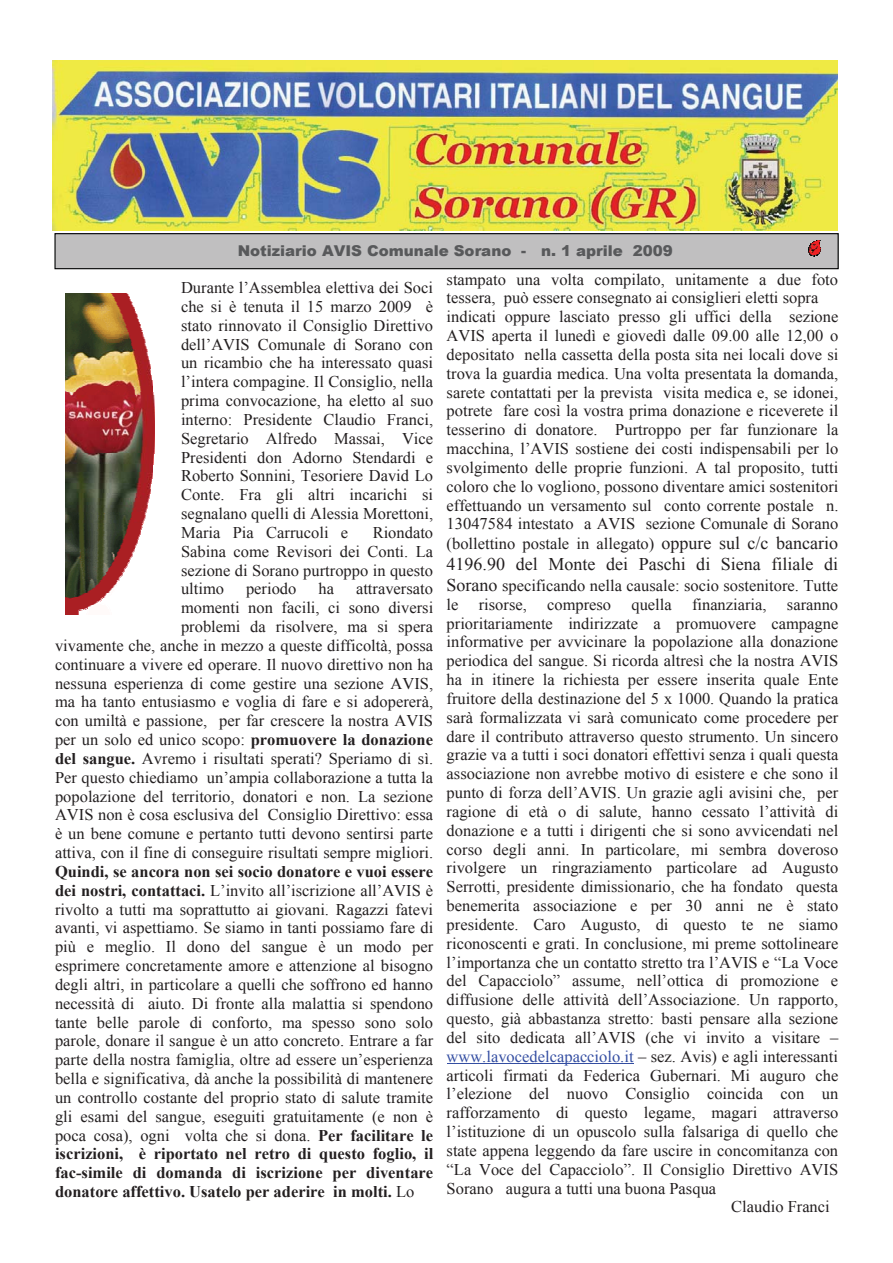
<style>
.page{position:relative;width:893px;height:1263px;background:#fff}
.page>*{position:absolute;margin:0;border:0;box-sizing:border-box;transform-origin:0 0}
.t1{font:17.85px "Times New Roman";color:#231f20}
.t2{font:16.35px/18.9px "Times New Roman";color:#231f20;text-align:justify}
.t3{font:900 14.85px "Arial";color:#58595b}
.s1{font-weight:700}
.s2{font-size:17.85px}
.s3{color:#344ea2}
</style>
<div class="page">
<hr style="left:447px;top:1064px;width:186px;height:1px;background:#344ea2">
<img style="left:66px;top:293px;width:88px;height:179px">
<img style="left:66px;top:472px;width:86px;height:17px">
<img style="left:66px;top:489px;width:84px;height:13px">
<img style="left:66px;top:502px;width:82px;height:7px">
<img style="left:66px;top:509px;width:80px;height:9px">
<img style="left:66px;top:518px;width:78px;height:10px">
<img style="left:66px;top:528px;width:75px;height:6px">
<img style="left:66px;top:534px;width:73px;height:7px">
<img style="left:66px;top:541px;width:71px;height:6px">
<img style="left:66px;top:547px;width:69px;height:6px">
<img style="left:66px;top:553px;width:67px;height:3px">
<img style="left:66px;top:556px;width:65px;height:4px">
<img style="left:66px;top:560px;width:63px;height:5px">
<img style="left:66px;top:565px;width:61px;height:4px">
<img style="left:66px;top:569px;width:59px;height:3px">
<img style="left:66px;top:571px;width:57px;height:4px">
<img style="left:66px;top:575px;width:55px;height:4px">
<img style="left:66px;top:579px;width:53px;height:3px">
<img style="left:66px;top:582px;width:51px;height:6px">
<img style="left:66px;top:588px;width:47px;height:3px">
<img style="left:66px;top:591px;width:44px;height:4px">
<img style="left:66px;top:595px;width:40px;height:1px">
<img style="left:66px;top:596px;width:39px;height:2px">
<img style="left:66px;top:598px;width:37px;height:2px">
<img style="left:66px;top:599px;width:35px;height:3px">
<img style="left:66px;top:602px;width:32px;height:1px">
<svg style="left:66px;top:603px;width:31px;height:12px"></svg>
<img style="left:52px;top:60px;width:786px;height:170px">
<div style="left:55px;top:234px;width:783px;height:35px;background:#c0bfc0"></div>
<div style="left:54px;top:233px;width:785px;height:36px;border:1px solid #010202"></div>
<svg style="left:808px;top:240px;width:12px;height:17px"></svg>
<p class="t3" style="left:238px;top:240px;width:437px">Notiziario AVIS Comunale Sorano - n. 1 aprile 2009</p>
<p class="t2" style="left:181px;top:278px;width:254px">Durante l’Assemblea elettiva dei Soci che si è tenuta il 15 marzo 2009 è stato rinnovato il Consiglio Direttivo dell’AVIS Comunale di Sorano con un ricambio che ha interessato quasi l’intera compagine. Il Consiglio, nella prima convocazione, ha eletto al suo interno: Presidente Claudio Franci, Segretario Alfredo Massai, Vice Presidenti don Adorno Stendardi e Roberto Sonnini, Tesoriere David Lo Conte. Fra gli altri incarichi si segnalano quelli di Alessia Morettoni, Maria Pia Carrucoli e</p>
<p class="t2" style="left:181px;top:523px;width:254px;text-indent:192px">Riondato Sabina come Revisori dei Conti. La sezione di Sorano purtroppo in questo ultimo</p>
<p class="t2" style="left:246px;top:579px;width:52px">periodo</p>
<p class="t2" style="left:318px;top:579px;width:17px">ha</p>
<p class="t2" style="left:55px;top:579px;width:380px;text-align:right">attraversato<br>momenti non facili, ci sono diversi<br>problemi da risolvere, ma si spera<br>vivamente che, anche in mezzo a queste difficoltà, possa continuare a vivere ed operare. Il nuovo direttivo non ha nessuna esperienza di come gestire una sezione AVIS, ma ha tanto entusiasmo e voglia di fare e si adopererà, con umiltà e passione, per far crescere la nostra AVIS per un solo ed unico scopo: <span class="s1">promuovere la donazione del sangue.</span> Avremo i risultati sperati? Speriamo di sì.<br>Per questo chiediamo un’ampia collaborazione a tutta la popolazione del territorio, donatori e non. La sezione AVIS non è cosa esclusiva del Consiglio Direttivo: essa è un bene comune e pertanto tutti devono sentirsi parte attiva, con il fine di conseguire risultati sempre migliori.</p>
<p class="t2" style="left:55px;top:862px;width:380px"><span class="s1">Quindi, se ancora non sei socio donatore e vuoi essere dei nostri, contattaci.</span> L’invito all’iscrizione all’AVIS è rivolto a tutti ma soprattutto ai giovani. Ragazzi fatevi avanti, vi aspettiamo. Se siamo in tanti possiamo fare di più e meglio. Il dono del sangue è un modo per esprimere concretamente amore e attenzione al bisogno degli altri, in particolare a quelli che soffrono ed hanno necessità di aiuto. Di fronte alla malattia si spendono tante belle parole di conforto, ma spesso sono solo parole, donare il sangue è un atto concreto. Entrare a far parte della nostra famiglia, oltre ad essere un’esperienza bella e significativa, dà anche la possibilità di mantenere un controllo costante del proprio stato di salute tramite gli esami del sangue, eseguiti gratuitamente (e non è poca cosa), ogni volta che si dona. <span class="s1">Per facilitare le iscrizioni, è riportato nel retro di questo foglio, il fac-simile di domanda di iscrizione per diventare donatore affettivo. Usatelo per aderire in molti.</span> Lo</p>
<p class="t2" style="left:447px;top:270px;width:393px;text-align:left">stampato una volta compilato, unitamente a due foto tessera, può essere consegnato ai consiglieri eletti sopra indicati oppure lasciato presso gli uffici della sezione AVIS aperta il lunedì e giovedì dalle 09.00 alle 12,00 o depositato nella cassetta della posta sita nei locali dove si trova la guardia medica. Una volta presentata la domanda, sarete contattati per la prevista visita medica e, se idonei, potrete fare così la vostra prima donazione e riceverete il tesserino di donatore. Purtroppo per far funzionare la macchina, l’AVIS sostiene dei costi indispensabili per lo svolgimento delle proprie funzioni. A tal proposito, tutti coloro che lo vogliono, possono diventare amici sostenitori effettuando un versamento sul conto corrente postale n.<br>13047584 intestato a AVIS sezione Comunale di Sorano (bollettino postale in allegato) <span class="s2">oppure sul c/c bancario</span></p>
<p class="t1" style="left:447px;top:554px;width:393px">4196.90 del Monte dei Paschi di Siena filiale di</p>
<p class="t2" style="left:447px;top:576px;width:393px"><span class="s2">Sorano</span> specificando nella causale: socio sostenitore. Tutte</p>
<p class="t2" style="left:447px;top:595px;width:393px">le risorse, compreso quella finanziaria, saranno</p>
<p class="t2" style="left:447px;top:614px;width:393px">prioritariamente indirizzate a promuovere campagne</p>
<p class="t2" style="left:447px;top:632px;width:393px">informative per avvicinare la popolazione alla donazione</p>
<p class="t2" style="left:447px;top:651px;width:393px">periodica del sangue. Si ricorda altresì che la nostra AVIS</p>
<p class="t2" style="left:447px;top:670px;width:393px">ha in itinere la richiesta per essere inserita quale Ente</p>
<p class="t2" style="left:447px;top:689px;width:393px">fruitore della destinazione del 5 x 1000. Quando la pratica</p>
<p class="t2" style="left:447px;top:708px;width:393px">sarà formalizzata vi sarà comunicato come procedere per</p>
<p class="t2" style="left:447px;top:727px;width:393px">dare il contributo attraverso questo strumento. Un sincero</p>
<p class="t2" style="left:447px;top:745px;width:393px">grazie va a tutti i soci donatori effettivi senza i quali questa</p>
<p class="t2" style="left:447px;top:764px;width:393px">associazione non avrebbe motivo di esistere e che sono il</p>
<p class="t2" style="left:447px;top:783px;width:393px">punto di forza dell’AVIS. Un grazie agli avisini che, per</p>
<p class="t2" style="left:447px;top:802px;width:393px">ragione di età o di salute, hanno cessato l’attività di</p>
<p class="t2" style="left:447px;top:821px;width:393px">donazione e a tutti i dirigenti che si sono avvicendati nel</p>
<p class="t2" style="left:447px;top:840px;width:393px">corso degli anni. In particolare, mi sembra doveroso</p>
<p class="t2" style="left:447px;top:859px;width:393px">rivolgere un ringraziamento particolare ad Augusto</p>
<p class="t2" style="left:447px;top:877px;width:393px">Serrotti, presidente dimissionario, che ha fondato questa</p>
<p class="t2" style="left:447px;top:896px;width:393px">benemerita associazione e per 30 anni ne è stato</p>
<p class="t2" style="left:447px;top:915px;width:393px">presidente. Caro Augusto, di questo te ne siamo</p>
<p class="t2" style="left:447px;top:934px;width:393px">riconoscenti e grati. In conclusione, mi preme sottolineare</p>
<p class="t2" style="left:447px;top:953px;width:393px">l’importanza che un contatto stretto tra l’AVIS e “La Voce</p>
<p class="t2" style="left:447px;top:972px;width:393px">del Capacciolo” assume, nell’ottica di promozione e</p>
<p class="t2" style="left:447px;top:990px;width:393px">diffusione delle attività dell’Associazione. Un rapporto,</p>
<p class="t2" style="left:447px;top:1009px;width:393px">questo, già abbastanza stretto: basti pensare alla sezione</p>
<p class="t2" style="left:447px;top:1028px;width:393px">del sito dedicata all’AVIS (che vi invito a visitare –</p>
<p class="t2" style="left:447px;top:1047px;width:393px"><span class="s3">www.lavocedelcapacciolo.it</span> – sez. Avis) e agli interessanti</p>
<p class="t2" style="left:447px;top:1066px;width:393px">articoli firmati da Federica Gubernari. Mi auguro che</p>
<p class="t2" style="left:447px;top:1085px;width:393px">l’elezione del nuovo Consiglio coincida con un</p>
<p class="t2" style="left:447px;top:1103px;width:393px">rafforzamento di questo legame, magari attraverso</p>
<p class="t2" style="left:447px;top:1122px;width:393px">l’istituzione di un opuscolo sulla falsariga di quello che</p>
<p class="t2" style="left:447px;top:1141px;width:393px">state appena leggendo da fare uscire in concomitanza con</p>
<p class="t2" style="left:447px;top:1160px;width:393px">“La Voce del Capacciolo”. Il Consiglio Direttivo AVIS</p>
<p class="t2" style="left:447px;top:1179px;width:271px">Sorano augura a tutti una buona Pasqua</p>
<p class="t2" style="left:731px;top:1197px;width:100px">Claudio Franci</p>
</div>
